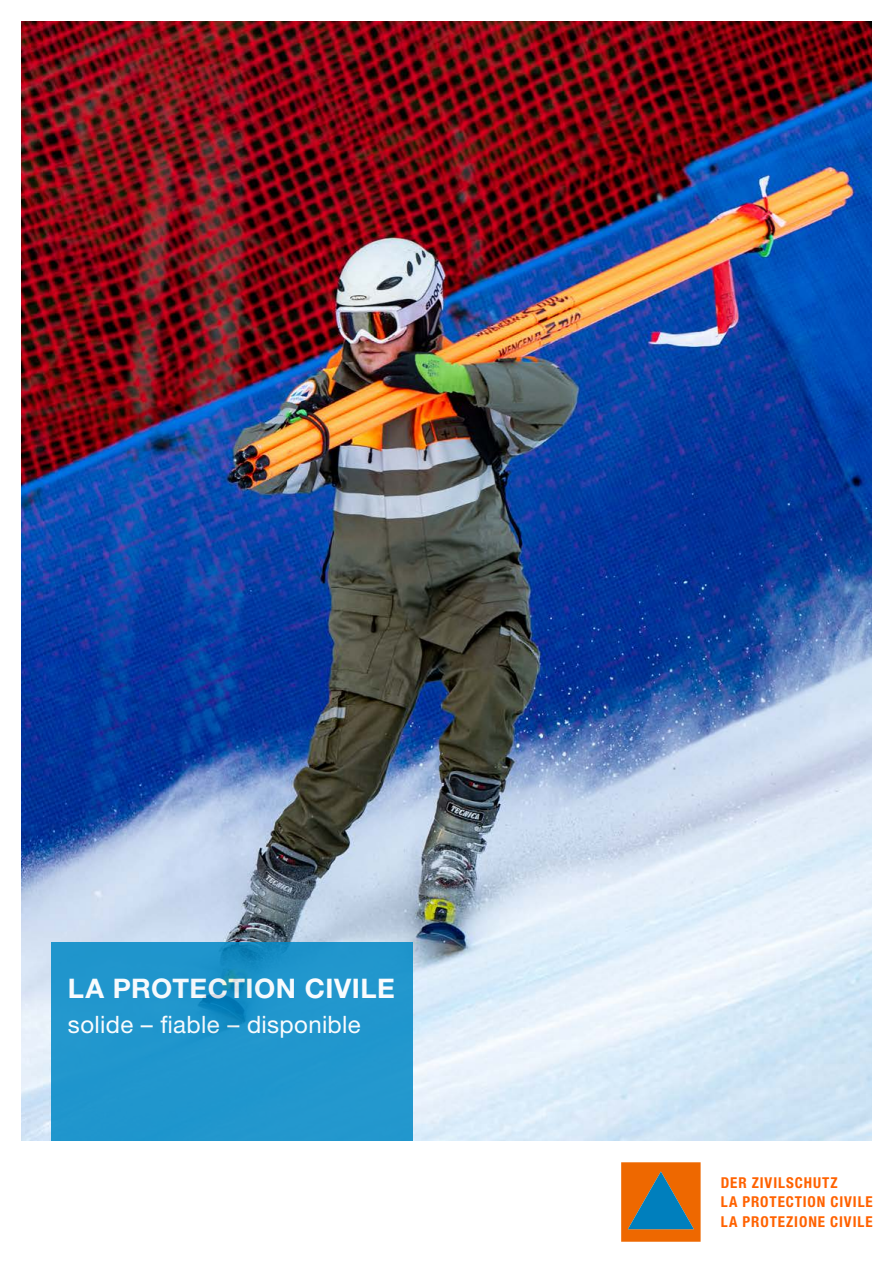
<style>
.page{position:relative;width:893px;height:1263px;background:#fff}
.page>*{position:absolute;margin:0;border:0;box-sizing:border-box;transform-origin:0 0}
.t1{font:700 27px "Helvetica Neue LT Std";letter-spacing:.015em;color:#fff}
.t2{font:24px "Helvetica Neue LT Std";letter-spacing:.015em;color:#fff}
.deutsch___ital___eng{font:700 condensed 15px "Helvetica Neue LT Std";letter-spacing:.06em;color:#ff6200}
</style>
<div class="page">
<img style="left:21px;top:21px;width:851px;height:1120px">
<svg style="left:621px;top:1162px;width:80px;height:80px;background:#a7713d"></svg>
<div style="left:51px;top:942px;width:361px;height:199px;background:#2196cd"></div>
<h1 class="t1" style="left:68px;top:972px;width:328px">LA PROTECTION CIVILE</h1>
<h2 class="t2" style="left:68px;top:1011px;width:294px">solide – fiable – disponible</h2>
<p class="deutsch___ital___eng" style="left:721px;top:1173px;width:118px">DER ZIVILSCHUTZ</p>
<p class="deutsch___ital___eng" style="left:721px;top:1193px;width:153px">LA PROTECTION CIVILE</p>
<p class="deutsch___ital___eng" style="left:721px;top:1213px;width:153px">LA PROTEZIONE CIVILE</p>
</div>
